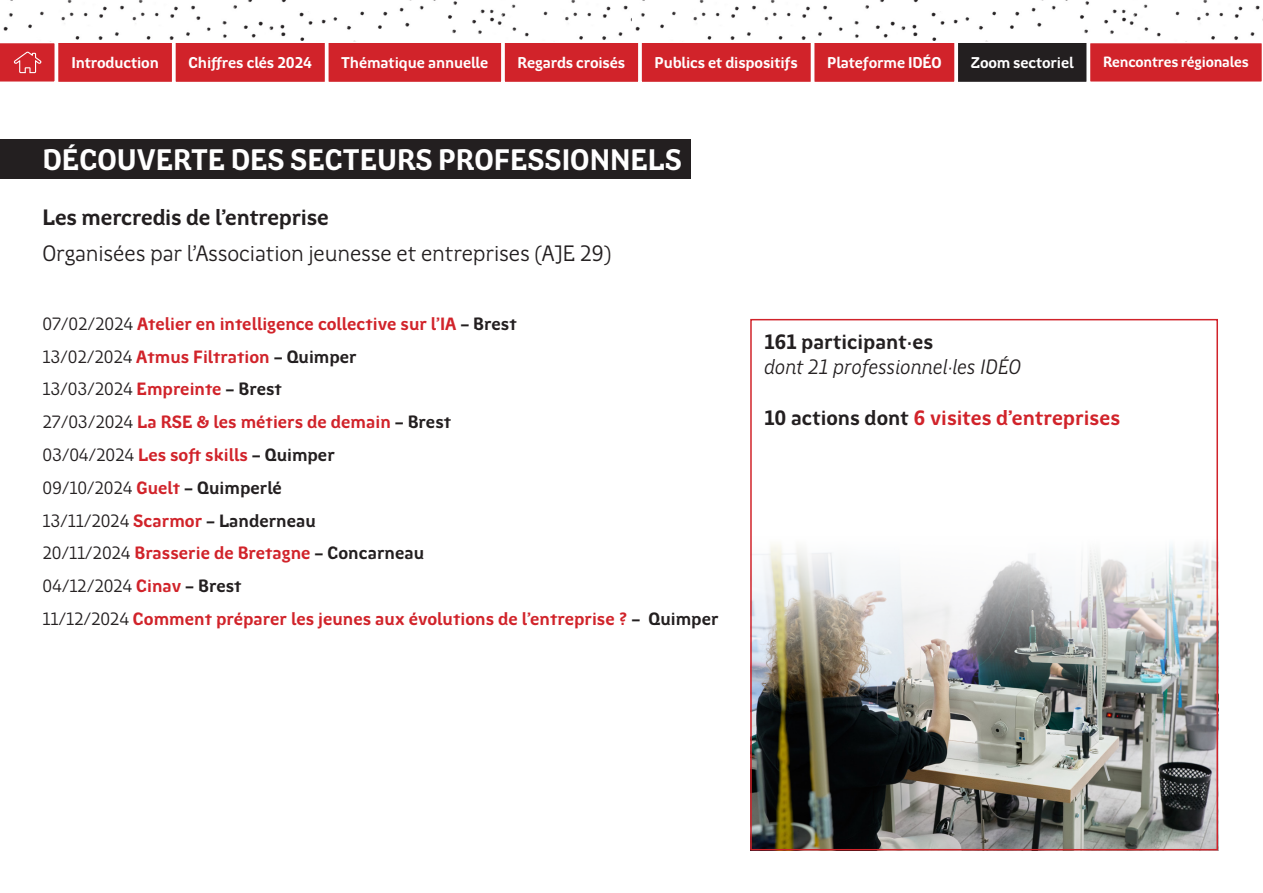
<style>
.page{position:relative;width:1263px;height:893px;background:#fff}
.page>*{position:absolute;margin:0;border:0;box-sizing:border-box;transform-origin:0 0}
.titre_bloc{font:700 30px "Region Bretagne New";color:#fff}
.texte{font:22.5px "Region Bretagne New";letter-spacing:-.01em;color:#231f20}
.texte-2{font:700 22.5px "Region Bretagne New";letter-spacing:-.01em;color:#231f20}
.t1{font:italic 21px/25.2px "Region Bretagne New";color:#231f20}
.t2{font:700 21px "Region Bretagne New";color:#d1232a}
.texte-3{font:700 18px "Region Bretagne";color:#d1232a}
.texte-4{font:18px "Region Bretagne New";letter-spacing:-.01em;color:#231f20}
.texte-5{font:700 18px "Region Bretagne";color:#231f20}
.t3{font:700 15.75px "Region Bretagne New";letter-spacing:-.01em;color:#fff}
.t4{font:700 15px "Region Bretagne New";letter-spacing:-.01em;color:#fff}
.s1{font-family:"Region Bretagne New";font-weight:400;color:#231f20}
.s2{color:#231f20}
.s3{font-family:"Region Bretagne";font-weight:700;color:#d1232a}
.s4{font-family:"Region Bretagne";font-weight:700}
.s5{font-family:"Region Bretagne New";font-weight:400}
.s6{color:#d1232a}
.s7{font-weight:700;font-style:normal}
</style>
<div class="page">
<img style="left:753px;top:544px;width:462px;height:303px">
<div style="left:0;top:139px;width:690px;height:40px;background:#231f20"></div>
<div style="left:750px;top:319px;width:468px;height:531px;border:2px solid #d1232a"></div>
<img style="left:3px;top:0;width:1260px;height:40px">
<svg style="left:0;top:40px;width:1262px;height:42px;background:#c5393e"></svg>
<p class="t3" style="left:71px;top:54px;width:89px">Introduction</p>
<p class="t3" style="left:188px;top:54px;width:125px">Chiffres clés 2024</p>
<p class="t3" style="left:341px;top:54px;width:149px">Thématique annuelle</p>
<p class="t3" style="left:518px;top:54px;width:109px">Regards croisés</p>
<p class="t3" style="left:655px;top:54px;width:145px">Publics et dispositifs</p>
<p class="t3" style="left:827px;top:54px;width:116px">Plateforme IDÉO</p>
<p class="t3" style="left:971px;top:54px;width:104px">Zoom sectoriel</p>
<p class="t4" style="left:1103px;top:54px;width:147px">Rencontres régionales</p>
<p class="titre_bloc" style="left:43px;top:143px;width:641px">DÉCOUVERTE DES SECTEURS PROFESSIONNELS</p>
<p class="texte-2" style="left:43px;top:205px;width:288px">Les mercredis de l’entreprise</p>
<p class="texte" style="left:43px;top:241px;width:571px">Organisées par l’Association jeunesse et entreprises (AJE 29)</p>
<p class="texte-3" style="left:43px;top:314px;width:476px"><span class="s1">07/02/2024</span> Atelier en intelligence collective sur l’IA <span class="s2">– Brest</span></p>
<p class="texte-3" style="left:43px;top:346px;width:316px"><span class="s1">13/02/2024</span> Atmus Filtration <span class="s2">– Quimper</span></p>
<p class="texte-4" style="left:43px;top:379px;width:241px">13/03/2024 <span class="s3">Empreinte</span> <span class="s4">– Brest</span></p>
<p class="texte-3" style="left:43px;top:412px;width:410px"><span class="s1">27/03/2024</span> La RSE &amp; les métiers de demain <span class="s2">– Brest</span></p>
<p class="texte-3" style="left:43px;top:445px;width:294px"><span class="s1">03/04/2024</span> Les soft skills <span class="s2">– Quimper</span></p>
<p class="texte-4" style="left:43px;top:478px;width:241px">09/10/2024 <span class="s3">Guelt</span> <span class="s4">– Quimperlé</span></p>
<p class="texte-5" style="left:43px;top:511px;width:275px"><span class="s5">13/11/2024</span> <span class="s6">Scarmor</span> – Landerneau</p>
<p class="texte-3" style="left:43px;top:543px;width:383px"><span class="s1">20/11/2024</span> Brasserie de Bretagne <span class="s2">– Concarneau</span></p>
<p class="texte-4" style="left:43px;top:576px;width:201px">04/12/2024 <span class="s3">Cinav</span> <span class="s4">– Brest</span></p>
<p class="texte-3" style="left:43px;top:609px;width:677px"><span class="s1">11/12/2024</span> Comment préparer les jeunes aux évolutions de l’entreprise ? <span class="s2">– Quimper</span></p>
<p class="t1" style="left:764px;top:330px;width:258px"><span class="s7">161 participant·es<br></span>dont 21 professionnel·les IDÉO</p>
<p class="t2" style="left:764px;top:406px;width:357px"><span class="s2">10 actions dont</span> 6 visites d’entreprises</p>
</div>
